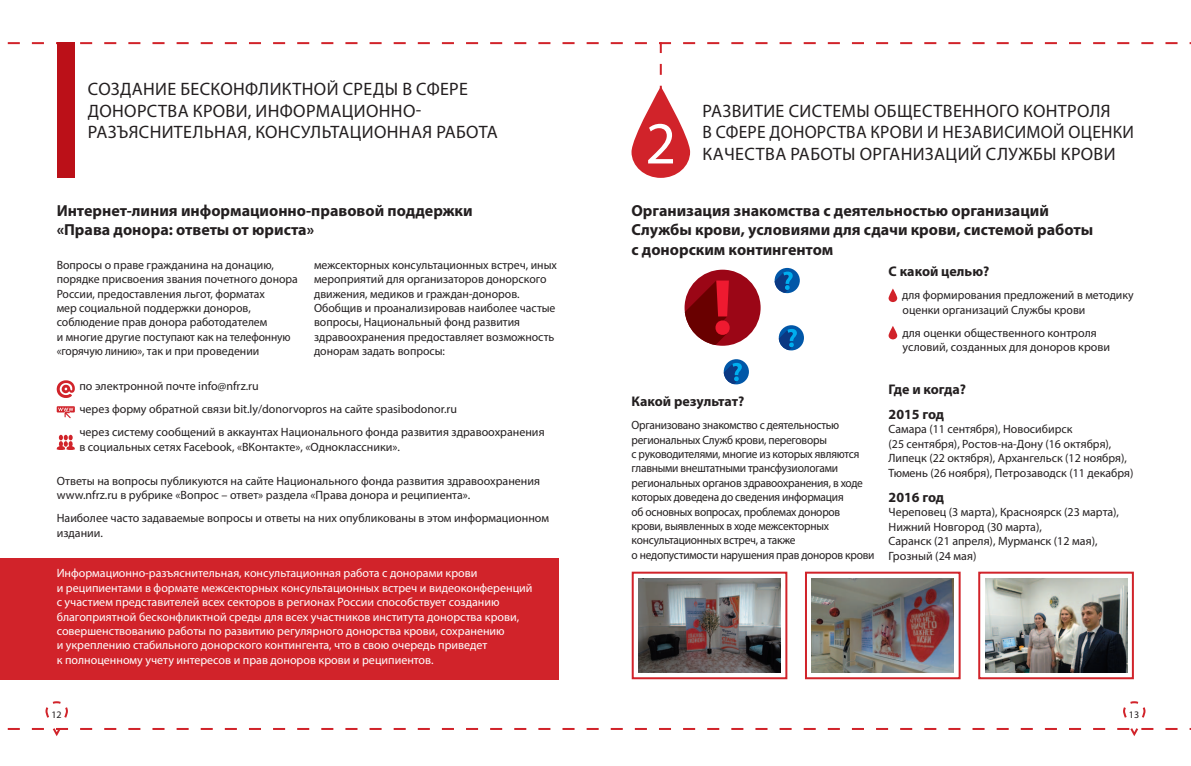
<style>
.page{position:relative;width:1191px;height:766px;background:#fff}
.page>*{position:absolute;margin:0;border:0;box-sizing:border-box;transform-origin:0 0}
.t1{font:60px "Myriad Pro";color:#fff}
.t2{font:18px/21.6px "Myriad Pro";letter-spacing:.02em;color:#231f20}
.t3{font:700 16px/19.2px "Myriad Pro";color:#231f20}
.t4{font:700 14px/25.3px "Myriad Pro";color:#231f20}
.t5{font:12px/14.4px "Myriad Pro";color:#231f20}
.t6{font:12px/14.4px "Myriad Pro";color:#fff}
.t7{font:12px/14.4px "Myriad Pro";letter-spacing:-.02em;color:#231f20;scale:.95 1}
.t8{font:10px "Myriad Pro";color:#231f20}
</style>
<div class="page">
<svg style="left:7px;top:701px;width:1184px;height:35px"></svg>
<div style="left:0;top:558px;width:559px;height:121px;background:#d1232a"></div>
<svg style="left:888px;top:288px;width:9px;height:14px"></svg>
<svg style="left:888px;top:326px;width:9px;height:13px"></svg>
<svg style="left:57px;top:380px;width:18px;height:18px"></svg>
<svg style="left:57px;top:434px;width:18px;height:16px"></svg>
<svg style="left:57px;top:406px;width:18px;height:12px"></svg>
<div style="left:631px;top:571px;width:156px;height:108px;background:#fff;border:2px solid #d1232a"></div>
<img style="left:638px;top:578px;width:142px;height:94px">
<div style="left:805px;top:571px;width:155px;height:108px;background:#fff;border:2px solid #d1232a"></div>
<img style="left:811px;top:578px;width:142px;height:94px">
<div style="left:978px;top:571px;width:155px;height:108px;background:#fff;border:2px solid #d1232a"></div>
<img style="left:985px;top:578px;width:142px;height:94px">
<div style="left:684px;top:269px;width:76px;height:76px;background:#9b0616;border-radius:50%"></div>
<svg style="left:685px;top:280px;width:44px;height:65px"></svg>
<div style="left:715px;top:320px;width:14px;height:15px;background:#ee1a30;border-radius:50%"></div>
<div style="left:774px;top:268px;width:26px;height:25px;background:#0157a8;border-radius:50%"></div>
<svg style="left:774px;top:271px;width:18px;height:22px"></svg>
<div style="left:723px;top:359px;width:26px;height:25px;background:#0157a8;border-radius:50%"></div>
<svg style="left:723px;top:363px;width:19px;height:21px"></svg>
<div style="left:778px;top:325px;width:26px;height:25px;background:#0157a8;border-radius:50%"></div>
<svg style="left:779px;top:329px;width:18px;height:21px"></svg>
<svg style="left:7px;top:42px;width:1184px;height:136px"></svg>
<div style="left:57px;top:42px;width:18px;height:136px;background:#bb1018"></div>
<h2 class="t2" style="left:88px;top:78px;width:411px">Создание бесконфликтной среды в сфере донорства крови, информационно&shy;разъяснительная, консультационная работа</h2>
<h3 class="t3" style="left:57px;top:201px;width:417px">Интернет-линия информационно-правовой поддержки «Права донора: ответы от юриста»</h3>
<p class="t5" style="left:57px;top:257px;width:243px">Вопросы о праве гражданина на донацию, порядке присвоения звания почетного донора России, предоставления льгот, форматах<br>мер социальной поддержки доноров, соблюдение прав донора работодателем<br>и многие другие поступают как на телефонную «горячую линию», так и при проведении</p>
<p class="t5" style="left:314px;top:257px;width:244px">межсекторных консультационных встреч, иных мероприятий для организаторов донорского движения, медиков и граждан-доноров.<br>Обобщив и проанализировав наиболее частые вопросы, Национальный фонд развития здравоохранения предоставляет возможность донорам задать вопросы:</p>
<p class="t5" style="left:79px;top:374px;width:467px;line-height:22.9px">по электронной почте info@nfrz.ru<br>через форму обратной связи bit.ly/donorvopros на сайте spasibodonor.ru<br>через систему сообщений в аккаунтах Национального фонда развития здравоохранения</p>
<p class="t5" style="left:79px;top:439px;width:322px">в социальных сетях Facebook, «ВКонтакте», «Одноклассники».</p>
<p class="t5" style="left:57px;top:473px;width:485px">Ответы на вопросы публикуются на сайте Национального фонда развития здравоохранения www.nfrz.ru в рубрике «Вопрос – ответ» раздела «Права донора и реципиента».</p>
<p class="t5" style="left:57px;top:510px;width:494px">Наиболее часто задаваемые вопросы и ответы на них опубликованы в этом информационном издании.</p>
<p class="t6" style="left:57px;top:565px;width:477px">Информационно-разъяснительная, консультационная работа с донорами крови<br>и реципиентами в формате межсекторных консультационных встреч и видеоконференций с участием представителей всех секторов в регионах России способствует созданию благоприятной бесконфликтной среды для всех участников института донорства крови, совершенствованию работы по развитию регулярного донорства крови, сохранению<br>и укреплению стабильного донорского контингента, что в свою очередь приведет<br>к полноценному учету интересов и прав доноров крови и реципиентов.</p>
<h1 class="t1" style="left:645px;top:106px;width:32px">2</h1>
<h2 class="t2" style="left:702px;top:99px;width:433px">Развитие системы общественного контроля<br>в сфере донорства крови и независимой оценки качества работы организаций Службы крови</h2>
<h3 class="t3" style="left:631px;top:201px;width:463px">Организация знакомства с деятельностью организаций<br>Службы крови, условиями для сдачи крови, системой работы с донорским контингентом</h3>
<p class="t4" style="left:631px;top:388px;width:114px">Какой результат?</p>
<p class="t7" style="left:631px;top:417px;width:257px">Организовано знакомство с деятельностью региональных Служб крови, переговоры<br>с руководителями, многие из которых являются главными внештатными трансфузиологами региональных органов здравоохранения, в ходе которых доведена до сведения информация<br>об основных вопросах, проблемах доноров крови, выявленных в ходе межсекторных консультационных встреч, а также<br>о недопустимости нарушения прав доноров крови</p>
<p class="t4" style="left:888px;top:258px;width:102px">С какой целью?</p>
<p class="t5" style="left:902px;top:288px;width:233px">для формирования предложений в методику оценки организаций Службы крови</p>
<p class="t5" style="left:902px;top:325px;width:209px">для оценки общественного контроля условий, созданных для доноров крови</p>
<p class="t4" style="left:888px;top:375px;width:79px">Где и когда?<br>2015 год</p>
<p class="t5" style="left:888px;top:422px;width:246px">Самара (11 сентября), Новосибирск<br>(25 сентября), Ростов-на-Дону (16 октября), Липецк (22 октября), Архангельск (12 ноября), Тюмень (26 ноября), Петрозаводск (11 декабря)</p>
<p class="t4" style="left:888px;top:484px;width:57px">2016 год</p>
<p class="t5" style="left:888px;top:505px;width:232px">Череповец (3 марта), Красноярск (23 марта),<br>Нижний Новгород (30 марта),<br>Саранск (21 апреля), Мурманск (12 мая),<br>Грозный (24 мая)</p>
<p class="t8" style="left:51px;top:707px;width:12px">12</p>
<p class="t8" style="left:1129px;top:707px;width:12px">13</p>
</div>
